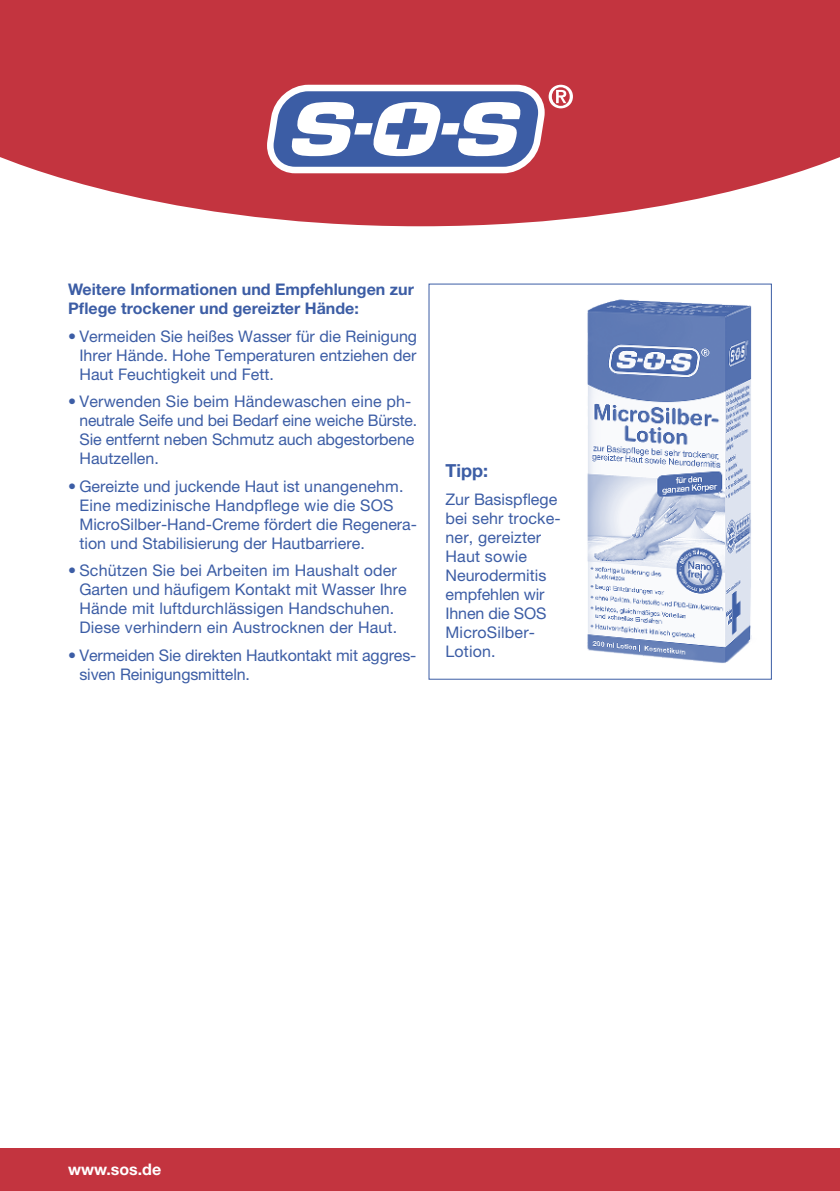
<style>
.page{position:relative;width:840px;height:1191px;background:#fff}
.page>*{position:absolute;margin:0;border:0;box-sizing:border-box;transform-origin:0 0}
.t1{font:700 18px "Helvetica Neue LT Pro";color:#3c5da5}
.t2{font:16px/19px "Helvetica Neue LT Pro";color:#3c5da5}
.t3{font:700 16px/19px "Helvetica Neue LT Pro";color:#3c5da5}
.t4{font:700 16px "Helvetica Neue LT Pro";color:#fff}
</style>
<div class="page">
<svg style="left:428px;top:283px;width:344px;height:397px"></svg>
<svg style="left:0;top:0;width:839px;height:226px;background:#c94a54"></svg>
<svg style="left:267px;top:85px;width:305px;height:88px"></svg>
<div style="left:0;top:1148px;width:839px;height:43px;background:#c3343f"></div>
<img style="left:580px;top:300px;width:175px;height:367px">
<p class="t3" style="left:68px;top:279px;width:347px">Weitere Informationen und Empfehlungen zur<br>Pflege trockener und gereizter Hände:</p>
<p class="t2" style="left:79px;top:326px;width:339px;text-align:justify;text-indent:-11px">• Vermeiden Sie heißes Wasser für die Reinigung Ihrer Hände. Hohe Temperaturen entziehen der Haut Feuchtigkeit und Fett.</p>
<p class="t2" style="left:79px;top:391px;width:339px;text-indent:-11px">• Verwenden Sie beim Händewaschen eine ph&shy;neutrale Seife und bei Bedarf eine weiche Bürste.<br>Sie entfernt neben Schmutz auch abgestorbene Hautzellen.</p>
<p class="t2" style="left:79px;top:476px;width:339px;text-indent:-11px">• Gereizte und juckende Haut ist unangenehm.<br>Eine medizinische Handpflege wie die SOS MicroSilber-Hand-Creme fördert die Regenera&shy;tion und Stabilisierung der Hautbarriere.</p>
<p class="t2" style="left:79px;top:560px;width:328px;text-indent:-11px">• Schützen Sie bei Arbeiten im Haushalt oder Garten und häufigem Kontakt mit Wasser Ihre Hände mit luftdurchlässigen Handschuhen.<br>Diese verhindern ein Austrocknen der Haut.</p>
<p class="t2" style="left:79px;top:645px;width:338px;text-indent:-11px">• Vermeiden Sie direkten Hautkontakt mit aggres&shy;siven Reinigungsmitteln.</p>
<p class="t1" style="left:445px;top:460px;width:44px">Tipp:</p>
<p class="t2" style="left:445px;top:489px;width:117px">Zur Basispflege bei sehr trocke&shy;ner, gereizter<br>Haut sowie<br>Neurodermitis empfehlen wir<br>Ihnen die SOS<br>MicroSilber-<br>Lotion.</p>
<p class="t4" style="left:68px;top:1159px;width:95px">www.sos.de</p>
</div>
